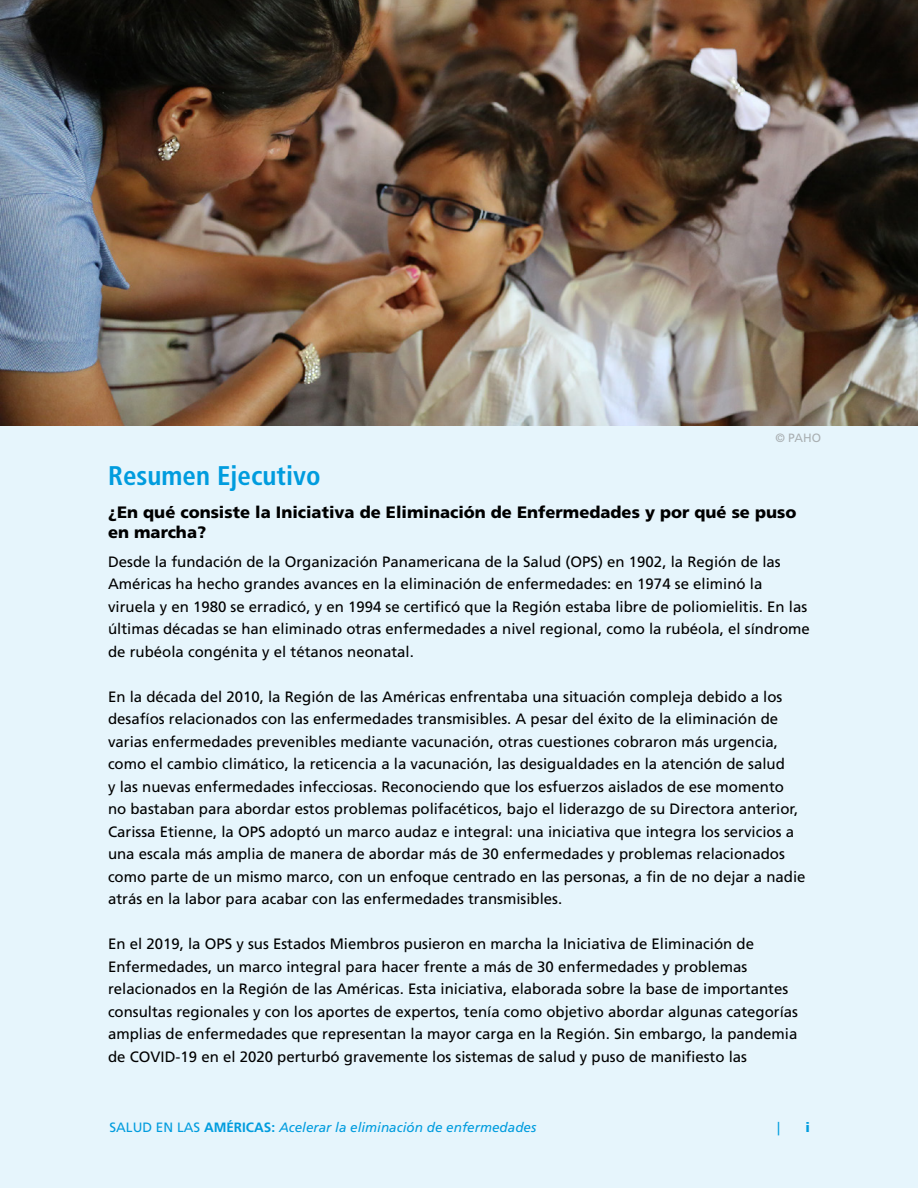
<style>
.page{position:relative;width:918px;height:1188px;background:#e6f5fc}
.page>*{position:absolute;margin:0;border:0;box-sizing:border-box;transform-origin:0 0}
.t1{font:700 condensed 27px "Frutiger LT Pro";color:#009cde}
.t2{font:900 16.5px/19.8px "Frutiger LT Pro";color:#000}
.t3{font:15px/22.5px "Frutiger LT Pro";color:#000}
.t4{font:italic 13.5px "Frutiger LT Pro";color:#009cde}
.t5{font:13.5px "Frutiger LT Pro";color:#009cde}
.t6{font:900 13.5px "Frutiger LT Pro";color:#009cde}
.t7{font:12px "Frutiger LT Pro";color:#808080}
.s1{font-style:normal}
.s2{font-weight:700;font-style:normal}
</style>
<div class="page">
<img style="left:0;top:0;width:918px;height:426px">
<p class="t7" style="left:775px;top:431px;width:47px">© PAHO</p>
<h1 class="t1" style="left:108px;top:459px;width:214px">Resumen Ejecutivo</h1>
<p class="t2" style="left:108px;top:502px;width:690px">¿En qué consiste la Iniciativa de Eliminación de Enfermedades y por qué se puso en marcha?</p>
<p class="t3" style="left:108px;top:551px;width:703px">Desde la fundación de la Organización Panamericana de la Salud (OPS) en 1902, la Región de las Américas ha hecho grandes avances en la eliminación de enfermedades: en 1974 se eliminó la viruela y en 1980 se erradicó, y en 1994 se certificó que la Región estaba libre de poliomielitis. En las últimas décadas se han eliminado otras enfermedades a nivel regional, como la rubéola, el síndrome de rubéola congénita y el tétanos neonatal.</p>
<p class="t3" style="left:108px;top:686px;width:699px">En la década del 2010, la Región de las Américas enfrentaba una situación compleja debido a los desafíos relacionados con las enfermedades transmisibles. A pesar del éxito de la eliminación de varias enfermedades prevenibles mediante vacunación, otras cuestiones cobraron más urgencia, como el cambio climático, la reticencia a la vacunación, las desigualdades en la atención de salud<br>y las nuevas enfermedades infecciosas. Reconociendo que los esfuerzos aislados de ese momento no bastaban para abordar estos problemas polifacéticos, bajo el liderazgo de su Directora anterior, Carissa Etienne, la OPS adoptó un marco audaz e integral: una iniciativa que integra los servicios a una escala más amplia de manera de abordar más de 30 enfermedades y problemas relacionados como parte de un mismo marco, con un enfoque centrado en las personas, a fin de no dejar a nadie atrás en la labor para acabar con las enfermedades transmisibles.</p>
<p class="t3" style="left:108px;top:933px;width:692px">En el 2019, la OPS y sus Estados Miembros pusieron en marcha la Iniciativa de Eliminación de Enfermedades, un marco integral para hacer frente a más de 30 enfermedades y problemas relacionados en la Región de las Américas. Esta iniciativa, elaborada sobre la base de importantes consultas regionales y con los aportes de expertos, tenía como objetivo abordar algunas categorías amplias de enfermedades que representan la mayor carga en la Región. Sin embargo, la pandemia de COVID-19 en el 2020 perturbó gravemente los sistemas de salud y puso de manifiesto las</p>
<p class="t4" style="left:110px;top:1119px;width:428px"><span class="s1">SALUD EN LAS</span> <span class="s2">AMÉRICAS:</span> Acelerar la eliminación de enfermedades</p>
<p class="t5" style="left:777px;top:1119px;width:4px">|</p>
<p class="t6" style="left:805px;top:1119px;width:6px">i</p>
</div>
